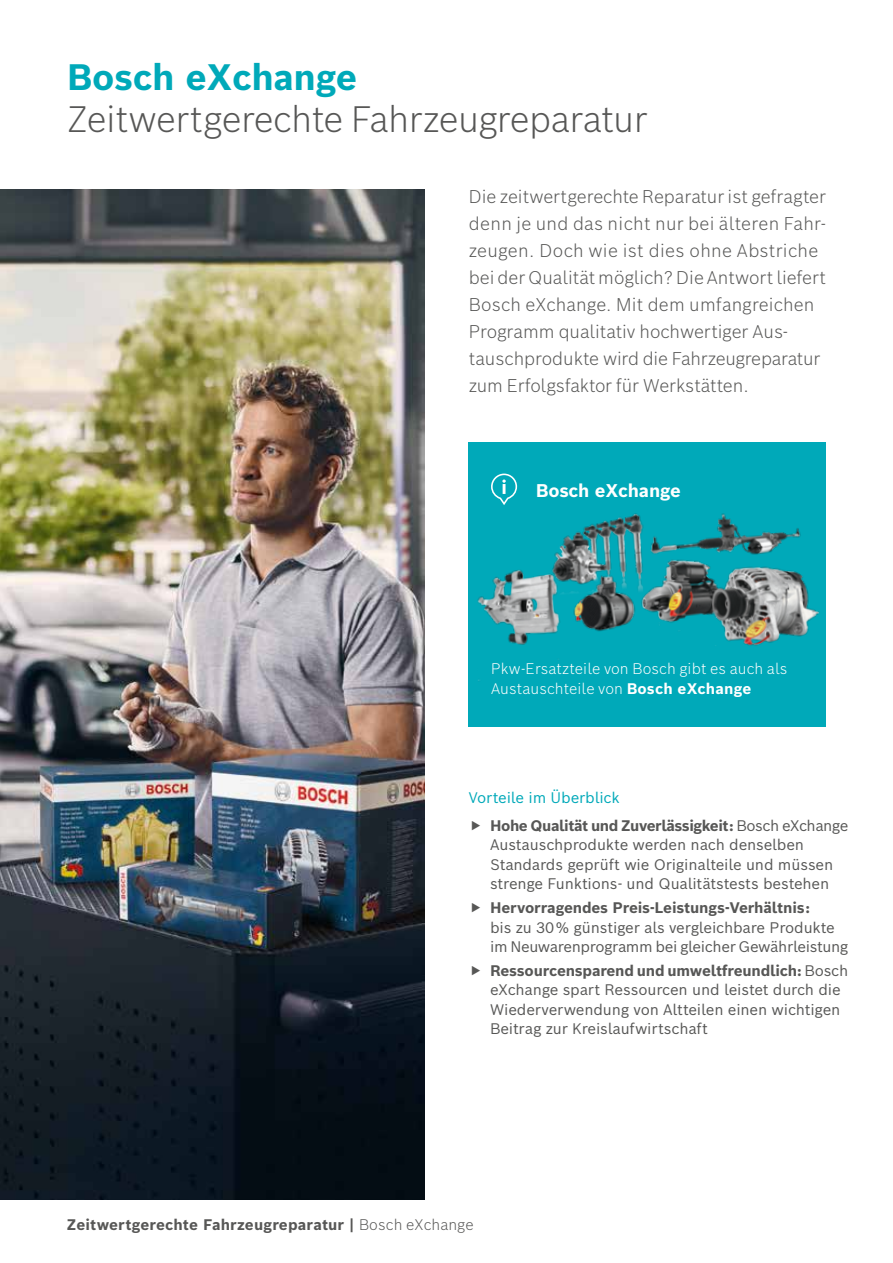
<style>
.page{position:relative;width:893px;height:1263px;background:#fff}
.page>*{position:absolute;margin:0;border:0;box-sizing:border-box;transform-origin:0 0}
.t1{font:300 36px "Bosch Sans";letter-spacing:-.01em;color:#575756}
.t2{font:700 36px "Bosch Sans";letter-spacing:-.01em;color:#00a9b9}
.t3{font:300 18px/27px "Bosch Sans";color:#575756}
.t4{font:700 18px "Bosch Sans";letter-spacing:-.01em;color:#fff}
.t5{font:15px/19.5px "Bosch Sans";letter-spacing:-.01em;color:#575756}
.t6{font:300 15px/19.5px "Bosch Sans";letter-spacing:.01em;color:#fff}
.t7{font:700 15px/28px "Bosch Sans";letter-spacing:-.03em;color:#575756}
.t8{font:700 15px "Bosch Sans";letter-spacing:.01em;color:#575756}
.t9{font:700 15px "Bosch Sans";letter-spacing:-.01em;color:#575756}
.s1{font-weight:700}
.s2{font-weight:400;color:#00a9b9}
.s3{font-weight:400}
.s4{font-weight:300}
</style>
<div class="page">
<div style="left:469px;top:442px;width:357px;height:284px;background:#00a9b9"></div>
<img style="left:477px;top:487px;width:342px;height:194px">
<img style="left:0;top:189px;width:424px;height:1011px">
<svg style="left:491px;top:474px;width:26px;height:31px"></svg>
<h1 class="t2" style="left:67px;top:53px;width:292px">Bosch eXchange</h1>
<h1 class="t1" style="left:67px;top:95px;width:582px">Zeitwertgerechte Fahrzeugreparatur</h1>
<p class="t3" style="left:469px;top:182px;width:359px">Die zeitwertgerechte Reparatur ist gefragter denn je und das nicht nur bei älteren Fahr&shy;zeugen. Doch wie ist dies ohne Abstriche bei der Qualität möglich? Die Antwort liefert Bosch eXchange. Mit dem umfangreichen Programm qualitativ hochwertiger Aus&shy;tauschprodukte wird die Fahrzeugreparatur zum Erfolgsfaktor für Werkstätten.</p>
<p class="t4" style="left:536px;top:478px;width:147px">Bosch eXchange</p>
<p class="t6" style="left:491px;top:659px;width:298px">Pkw-Ersatzteile von Bosch gibt es auch als<br>Austauschteile von <span class="s1">Bosch eXchange</span></p>
<p class="t7" style="left:490px;top:783px;width:360px;text-indent:-21px"><span class="s2">Vorteile im Überblick<br></span>Hohe Qualität und Zuverlässigkeit: <span class="s3">Bosch eXchange</span></p>
<p class="t5" style="left:490px;top:835px;width:345px">Austauschprodukte werden nach denselben<br>Standards geprüft wie Originalteile und müssen strenge Funktions- und Qualitätstests bestehen</p>
<p class="t9" style="left:490px;top:898px;width:321px">Hervorragendes Preis-Leistungs-Verhältnis:</p>
<p class="t5" style="left:490px;top:917px;width:360px">bis zu 30 % günstiger als vergleichbare Produkte im Neuwarenprogramm bei gleicher Gewährleistung</p>
<p class="t5" style="left:490px;top:960px;width:360px"><span class="s1">Ressourcensparend und umweltfreundlich:</span> Bosch eXchange spart Ressourcen und leistet durch die Wiederverwendung von Altteilen einen wichtigen Beitrag zur Kreislaufwirtschaft</p>
<p class="t8" style="left:67px;top:1215px;width:408px">Zeitwertgerechte Fahrzeugreparatur | <span class="s4">Bosch eXchange</span></p>
</div>
